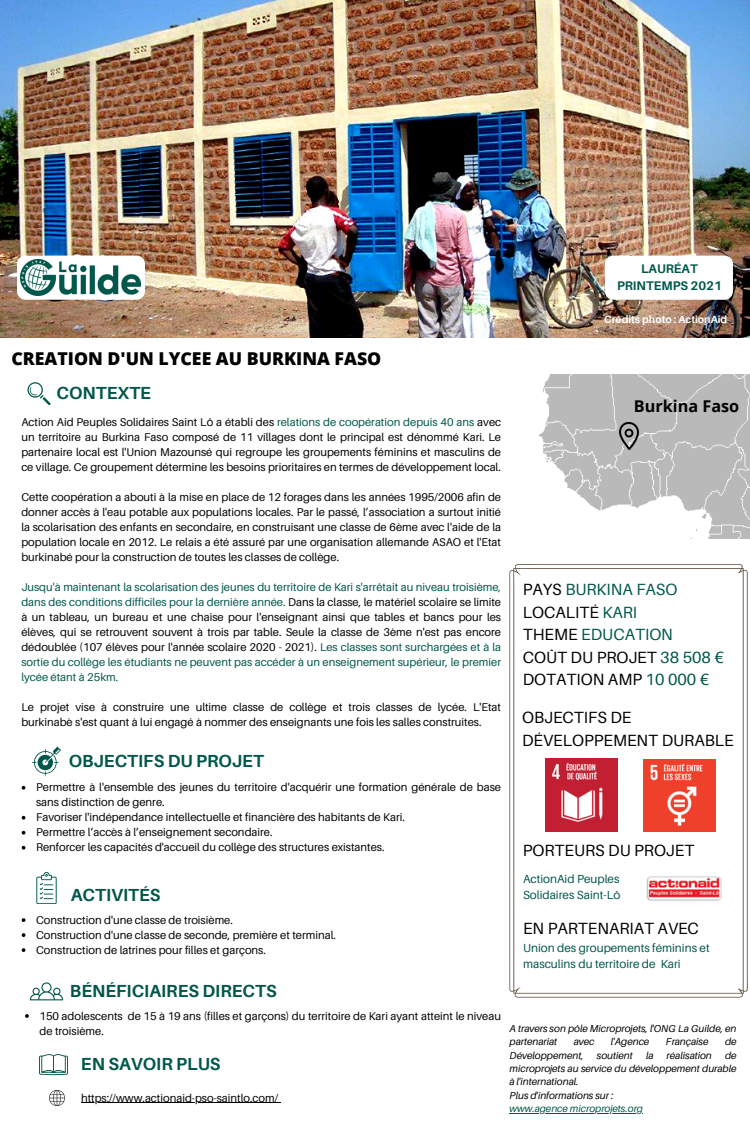
<style>
.page{position:relative;width:750px;height:1125px;background:#fff}
.page>*{position:absolute;margin:0;border:0;box-sizing:border-box;transform-origin:0 0}
.t1{font:800 17.75px "Open Sans";color:#000}
.t2{font:700 17.5px "Aileron";color:#00574a}
.t3{font:16.25px/22.5px "Aileron";color:#000}
.t4{font:700 16.25px "Open Sans";color:#000}
.t5{font:700 12.5px/16.9px "Aileron";color:#00574a;text-align:center}
.t6{font:11.75px/16px "Aileron";color:#00574a}
.t7{font:11.25px/15px "Aileron";color:#000}
.t8{font:11.25px/15px "Aileron";color:#00574a;text-align:justify}
.t9{font:700 10.5px "Aileron";color:#fff}
.t10{font:italic 10px/13.4px "Aileron";color:#000}
.t11{font:italic 10px "Aileron";color:#00574a}
.s1{color:#00574a}
.s2{color:#000}
</style>
<div class="page">
<svg style="left:509px;top:564px;width:239px;height:434px"></svg>
<img style="left:0;top:0;width:750px;height:338px">
<div style="left:605px;top:256px;width:128px;height:44px;background:#fff;border-radius:8px"></div>
<img style="left:539px;top:374px;width:211px;height:164px">
<img style="left:615px;top:422px;width:27px;height:27px">
<img style="left:643px;top:759px;width:72px;height:72px">
<img style="left:546px;top:759px;width:72px;height:72px">
<img style="left:646px;top:877px;width:76px;height:27px">
<div style="left:17px;top:256px;width:128px;height:44px;background:#fff;border-radius:8px"></div>
<img style="left:21px;top:260px;width:120px;height:35px">
<svg style="left:25px;top:1014px;width:4px;height:4px"></svg>
<svg style="left:22px;top:918px;width:3px;height:4px"></svg>
<svg style="left:22px;top:933px;width:3px;height:4px"></svg>
<svg style="left:22px;top:948px;width:3px;height:4px"></svg>
<hr style="left:510px;top:1113px;width:133px;height:1px;background:#00574a">
<svg style="left:22px;top:786px;width:3px;height:4px"></svg>
<svg style="left:22px;top:816px;width:3px;height:4px"></svg>
<svg style="left:22px;top:831px;width:3px;height:4px"></svg>
<svg style="left:22px;top:846px;width:3px;height:4px"></svg>
<svg style="left:27px;top:382px;width:24px;height:23px"></svg>
<svg style="left:32px;top:747px;width:29px;height:29px"></svg>
<svg style="left:36px;top:872px;width:21px;height:32px"></svg>
<svg style="left:30px;top:982px;width:33px;height:18px"></svg>
<hr style="left:81px;top:1102px;width:197px;height:1px;background:#000">
<svg style="left:39px;top:1054px;width:29px;height:21px"></svg>
<img style="left:49px;top:1090px;width:16px;height:16px">
<p class="t5" style="left:617px;top:260px;width:106px">LAURÉAT<br>PRINTEMPS 2021</p>
<h2 class="t9" style="left:604px;top:313px;width:125px">Crédits photo : ActionAid</h2>
<p class="t1" style="left:11px;top:346px;width:371px">CREATION D'UN LYCEE AU BURKINA FASO</p>
<p class="t2" style="left:57px;top:382px;width:96px">CONTEXTE</p>
<h1 class="t7" style="left:21px;top:415px;width:481px;text-align:justify">Action Aid Peuples Solidaires Saint Lô a établi des <span class="s1">relations de coopération depuis 40 ans</span> avec un territoire au Burkina Faso composé de 11 villages dont le principal est dénommé Kari. Le partenaire local est l'Union Mazounsé qui regroupe les groupements féminins et masculins de ce village. Ce groupement détermine les besoins prioritaires en termes de développement local.</h1>
<p class="t7" style="left:21px;top:490px;width:481px;text-align:justify">Cette coopération a abouti à la mise en place de 12 forages dans les années 1995/2006 afin de donner accès à l'eau potable aux populations locales. Par le passé, l’association a surtout initié la scolarisation des enfants en secondaire, en construisant une classe de 6ème avec l'aide de la population locale en 2012. Le relais a été assuré par une organisation allemande ASAO et l'Etat burkinabé pour la construction de toutes les classes de collège.</p>
<h1 class="t8" style="left:21px;top:580px;width:481px">Jusqu'à maintenant la scolarisation des jeunes du territoire de Kari s'arrêtait au niveau troisième, dans des conditions difficiles pour la dernière année. <span class="s2">Dans la classe, le matériel scolaire se limite à un tableau, un bureau et une chaise pour l'enseignant ainsi que tables et bancs pour les élèves, qui se retrouvent souvent à trois par table. Seule la classe de 3ème n'est pas encore dédoublée (107 élèves pour l'année scolaire 2020 - 2021).</span> Les classes sont surchargées et à la sortie du collège les étudiants ne peuvent pas accéder à un enseignement supérieur, le premier lycée étant à 25km.</h1>
<p class="t7" style="left:21px;top:700px;width:481px">Le projet vise à construire une ultime classe de collège et trois classes de lycée. L'Etat burkinabè s'est quant à lui engagé à nommer des enseignants une fois les salles construites.</p>
<p class="t2" style="left:69px;top:750px;width:197px">OBJECTIFS DU PROJET</p>
<h1 class="t7" style="left:36px;top:780px;width:467px">Permettre à l'ensemble des jeunes du territoire d'acquérir une formation générale de base sans distinction de genre.</h1>
<h5 class="t7" style="left:36px;top:810px;width:370px">Favoriser l'indépendance intellectuelle et financière des habitants de Kari.</h5>
<h5 class="t7" style="left:36px;top:825px;width:238px">Permettre l’accès à l’enseignement secondaire.</h5>
<h5 class="t7" style="left:36px;top:840px;width:350px">Renforcer les capacités d'accueil du collège des structures existantes.</h5>
<h1 class="t2" style="left:71px;top:884px;width:91px">ACTIVITÉS</h1>
<p class="t7" style="left:36px;top:912px;width:198px">Construction d'une classe de troisième.</p>
<h1 class="t7" style="left:36px;top:927px;width:301px">Construction d'une classe de seconde, première et terminal.</h1>
<p class="t7" style="left:36px;top:942px;width:231px">Construction de latrines pour filles et garçons.</p>
<h3 class="t2" style="left:70px;top:980px;width:208px">BÉNÉFICIAIRES DIRECTS</h3>
<p class="t7" style="left:40px;top:1008px;width:463px">150 adolescents de 15 à 19 ans (filles et garçons) du territoire de Kari ayant atteint le niveau de troisième.</p>
<p class="t2" style="left:81px;top:1053px;width:141px">EN SAVOIR PLUS</p>
<h5 class="t7" style="left:81px;top:1090px;width:199px">https://www.actionaid-pso-saintlo.com/</h5>
<p class="t4" style="left:634px;top:395px;width:107px">Burkina Faso</p>
<p class="t3" style="left:523px;top:578px;width:203px">PAYS <span class="s1">BURKINA FASO<br></span>LOCALITÉ <span class="s1">KARI<br></span>THEME <span class="s1">EDUCATION<br></span>COÛT DU PROJET <span class="s1">38 508 €<br></span>DOTATION AMP <span class="s1">10 000 €</span></p>
<p class="t3" style="left:522px;top:706px;width:213px">OBJECTIFS DE<br>DÉVELOPPEMENT DURABLE</p>
<h2 class="t3" style="left:523px;top:839px;width:173px">PORTEURS DU PROJET</h2>
<h2 class="t6" style="left:523px;top:871px;width:99px">ActionAid Peuples<br>Solidaires Saint-Lô</h2>
<p class="t3" style="left:523px;top:917px;width:177px">EN PARTENARIAT AVEC</p>
<p class="t6" style="left:523px;top:939px;width:188px">Union des groupements féminins et masculins du territoire de Kari</p>
<p class="t10" style="left:510px;top:1022px;width:228px">A travers son pôle Microprojets, l'ONG La Guilde, en partenariat</p>
<p class="t10" style="left:574px;top:1035px;width:22px">avec</p>
<p class="t10" style="left:611px;top:1035px;width:40px">l'Agence</p>
<p class="t10" style="left:666px;top:1035px;width:44px">Française</p>
<p class="t10" style="left:725px;top:1035px;width:13px">de</p>
<p class="t10" style="left:510px;top:1048px;width:76px">Développement,</p>
<p class="t10" style="left:597px;top:1048px;width:38px">soutient</p>
<p class="t10" style="left:646px;top:1048px;width:9px">la</p>
<p class="t10" style="left:667px;top:1048px;width:47px">réalisation</p>
<p class="t10" style="left:510px;top:1048px;width:228px;text-align:justify;text-indent:215px">de microprojets au service du développement durable à l'international.</p>
<p class="t10" style="left:510px;top:1088px;width:105px">Plus d'informations sur :</p>
<p class="t11" style="left:510px;top:1102px;width:135px">www.agence microprojets.org</p>
</div>
